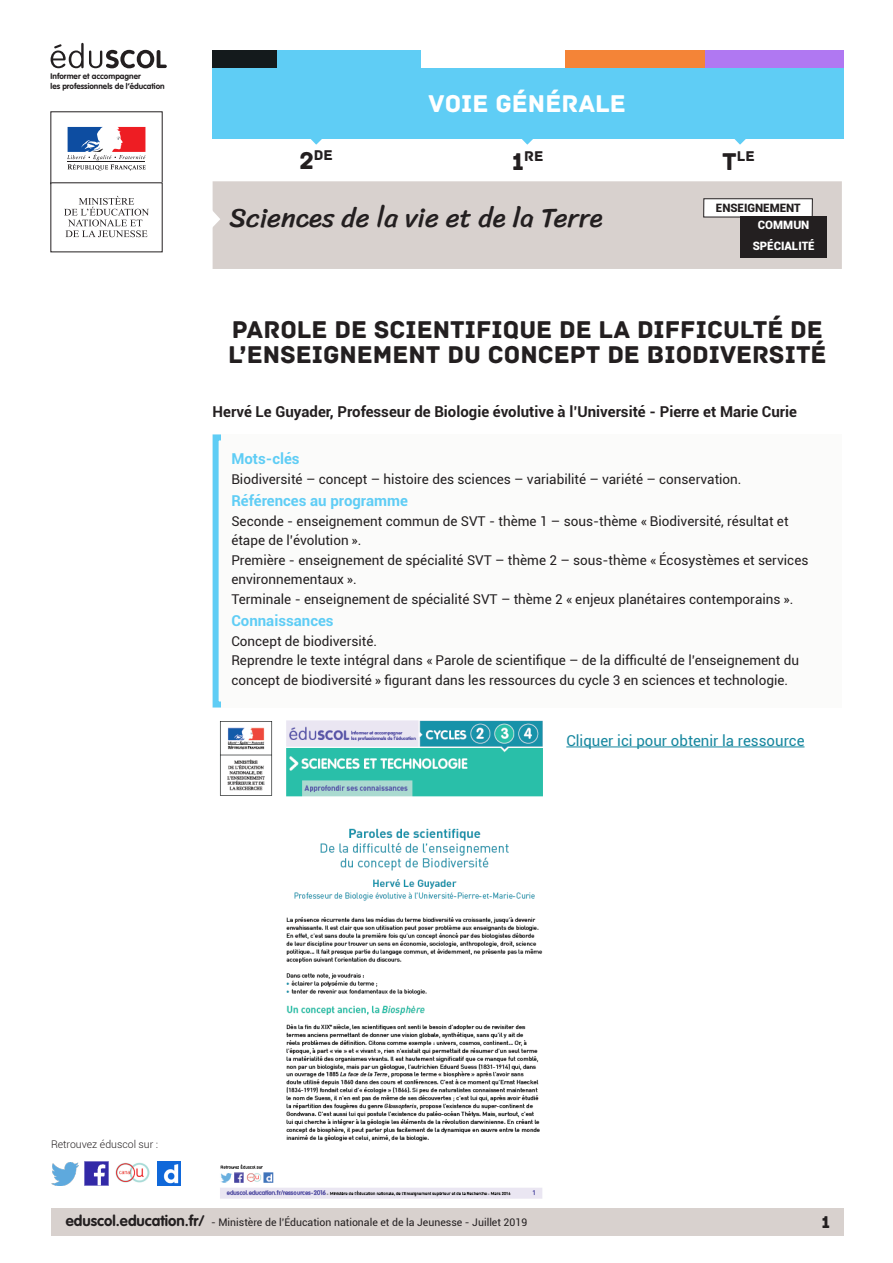
<style>
.page{position:relative;width:893px;height:1263px;background:#fff}
.page>*{position:absolute;margin:0;border:0;box-sizing:border-box;transform-origin:0 0}
.t1{font:27px "Sriracha";color:#231f20}
._01_titre_doc{font:25.5px/25.2px "Archive";color:#231f20}
.t2{font:25.5px "Archive";color:#fff}
.t3{font:18px "Archive";color:#231f20}
.Texte_courant{font:700 15px "Roboto";color:#231f20}
._08_Titre_encadré{font:700 15px "Roboto";color:#5fcdf5}
.Texte_courant-2{font:15px "Roboto";color:#16879f}
.t4{font:14.85px "Archive";color:#231f20}
._08_txt_encadré{font:13.5px/19.5px "Roboto";color:#231f20}
.t5{font:900 11.55px/20.4px "Roboto";color:#fff;text-align:center}
.t6{font:900 11.55px "Roboto";color:#231f20}
.t7{font:10.5px "Roboto";color:#231f20}
.t8{font:300 10.5px "Roboto";color:#231f20}
.t9{font:700 8.1px/9.8px "VAG Rounded Std";color:#231f20}
.s1{font-size:25.5px}
.s2{font-family:"VAG Rounded Std";font-weight:700;font-size:15px}
</style>
<div class="page">
<div style="left:51px;top:1209px;width:792px;height:27px;background:#d8d1ce"></div>
<img style="left:85px;top:1162px;width:23px;height:23px">
<img style="left:51px;top:1163px;width:28px;height:22px">
<img style="left:158px;top:1162px;width:22px;height:23px">
<img style="left:115px;top:1162px;width:35px;height:21px">
<svg style="left:509px;top:138px;width:41px;height:7px"></svg>
<svg style="left:722px;top:138px;width:41px;height:7px"></svg>
<div style="left:213px;top:181px;width:629px;height:88px;background:#d8d1ce"></div>
<svg style="left:298px;top:138px;width:41px;height:7px"></svg>
<div style="left:213px;top:68px;width:630px;height:70px;background:#5fcdf5"></div>
<svg style="left:212px;top:205px;width:8px;height:27px"></svg>
<div style="left:277px;top:50px;width:143px;height:18px;background:#5fcdf5"></div>
<div style="left:213px;top:50px;width:64px;height:18px;background:#141a1c"></div>
<div style="left:704px;top:50px;width:139px;height:18px;background:#b078f2"></div>
<div style="left:565px;top:50px;width:140px;height:18px;background:#f48437"></div>
<svg style="left:703px;top:198px;width:110px;height:20px"></svg>
<div style="left:740px;top:217px;width:87px;height:20px;background:#231f20"></div>
<svg style="left:67px;top:127px;width:79px;height:44px"></svg>
<hr style="left:67px;top:161px;width:78px;height:1px;background:#231f20">
<svg style="left:64px;top:196px;width:85px;height:41px"></svg>
<svg style="left:51px;top:42px;width:116px;height:26px"></svg>
<div style="left:740px;top:237px;width:87px;height:20px;background:#231f20"></div>
<hr style="left:566px;top:746px;width:238px;height:1px;background:#16879f">
<div style="left:213px;top:434px;width:629px;height:273px;background:#fbfbfa"></div>
<img style="left:220px;top:720px;width:323px;height:479px">
<p class="t9" style="left:51px;top:71px;width:116px">Informer et accompagner<br>les professionnels de l’éducation</p>
<h2 class="t2" style="left:429px;top:88px;width:199px">VOIE GÉNÉRALE</h2>
<p class="t4" style="left:300px;top:147px;width:35px"><span class="s1">2</span>DE</p>
<p class="t4" style="left:512px;top:148px;width:33px"><span class="s1">1</span>RE</p>
<p class="t4" style="left:722px;top:148px;width:34px"><span class="s1">T</span>LE</p>
<h1 class="t1" style="left:229px;top:202px;width:375px">Sciences de la vie et de la Terre</h1>
<p class="t6" style="left:716px;top:199px;width:86px">ENSEIGNEMENT</p>
<p class="t5" style="left:753px;top:214px;width:63px">COMMUN<br>SPÉCIALITÉ</p>
<p class="_01_titre_doc" style="left:228px;top:317px;width:600px">PAROLE DE SCIENTIFIQUE DE LA DIFFICULTÉ DE<br>L’ENSEIGNEMENT DU CONCEPT DE BIODIVERSITÉ</p>
<p class="Texte_courant" style="left:213px;top:401px;width:586px">Hervé Le Guyader, Professeur de Biologie évolutive à l’Université - Pierre et Marie Curie</p>
<p class="_08_Titre_encadré" style="left:231px;top:449px;width:70px">Mots-clés</p>
<p class="_08_txt_encadré" style="left:231px;top:469px;width:512px">Biodiversité – concept – histoire des sciences – variabilité – variété – conservation.</p>
<p class="_08_Titre_encadré" style="left:231px;top:490px;width:178px">Références au programme</p>
<p class="_08_txt_encadré" style="left:231px;top:511px;width:559px">Seconde - enseignement commun de SVT - thème 1 – sous-thème « Biodiversité, résultat et étape de l’évolution ».</p>
<p class="_08_txt_encadré" style="left:231px;top:550px;width:579px">Première - enseignement de spécialité SVT – thème 2 – sous-thème « Écosystèmes et services environnementaux ».</p>
<p class="_08_txt_encadré" style="left:231px;top:589px;width:563px">Terminale - enseignement de spécialité SVT – thème 2 « enjeux planétaires contemporains ».</p>
<p class="_08_Titre_encadré" style="left:231px;top:610px;width:104px">Connaissances</p>
<p class="_08_txt_encadré" style="left:231px;top:630px;width:147px">Concept de biodiversité.</p>
<p class="_08_txt_encadré" style="left:231px;top:650px;width:569px">Reprendre le texte intégral dans « Parole de scientifique – de la difficulté de l’enseignement du concept de biodiversité » figurant dans les ressources du cycle 3 en sciences et technologie.</p>
<p class="Texte_courant-2" style="left:566px;top:730px;width:240px">Cliquer ici pour obtenir la ressource</p>
<p class="t8" style="left:51px;top:1137px;width:109px">Retrouvez éduscol sur :</p>
<p class="t7" style="left:66px;top:1215px;width:463px"><span class="s2">eduscol.education.fr/</span> - Ministère de l’Éducation nationale et de la Jeunesse - Juillet 2019</p>
<h3 class="t3" style="left:821px;top:1211px;width:10px">1</h3>
</div>
